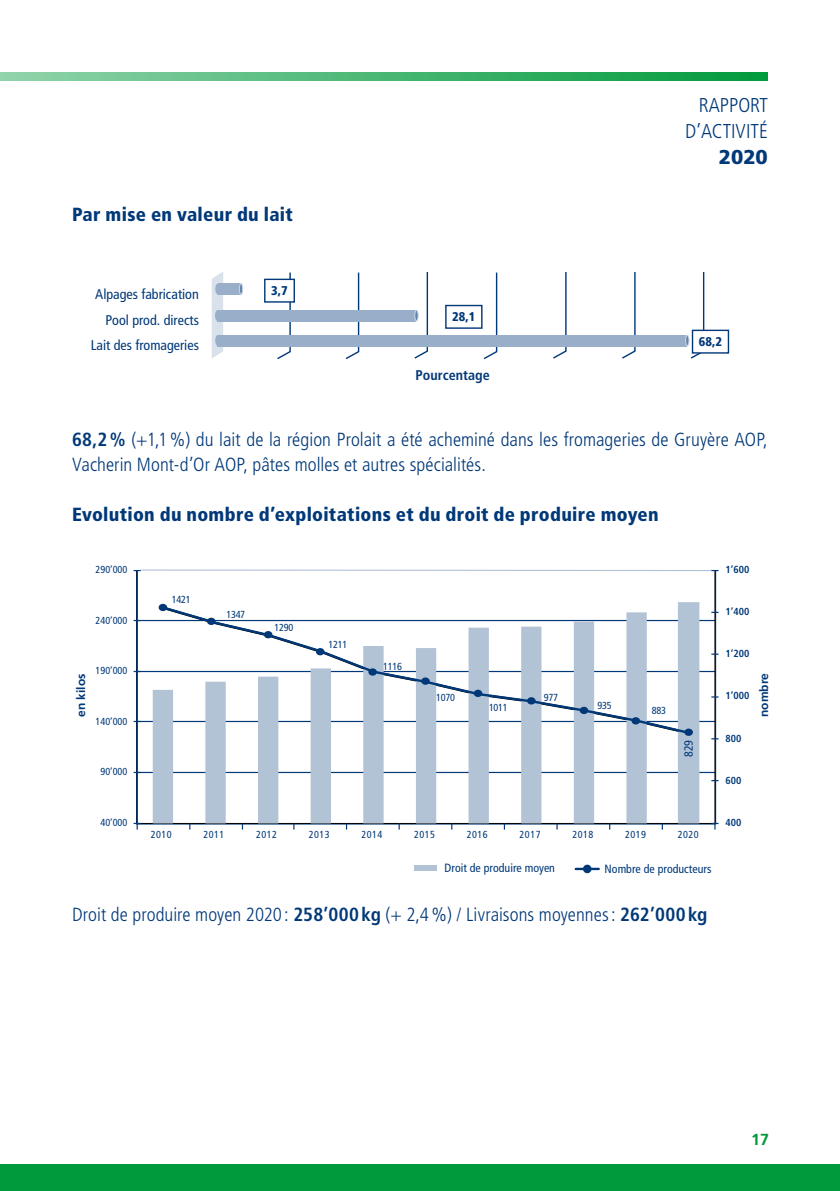
<style>
.page{position:relative;width:840px;height:1191px;background:#fff}
.page>*{position:absolute;margin:0;border:0;box-sizing:border-box;transform-origin:0 0}
.t1{font:300 condensed 20px/26px "Frutiger";color:#003878;text-align:right}
.t2{font:900 20px "Frutiger";color:#003878}
.Texte_courant_2_colo{font:300 condensed 19px/25px "Frutiger";letter-spacing:.005em;color:#003878}
.Titre_de_paragraphe{font:900 condensed 19px "Frutiger";letter-spacing:.015em;color:#003878}
.t3{font:700 16px "Frutiger";color:#009a3c}
.t4{font:condensed 14px/25.4px "Frutiger";color:#003878;text-align:right}
.t5{font:700 condensed 14px "Frutiger";color:#003878}
.t6{font:900 condensed 12.6px "Frutiger";color:#003878}
.t7{font:condensed 12px "Frutiger";color:#003878}
.t8{font:700 12px "Frutiger";color:#003878}
.t9{font:condensed 10.2px "Frutiger";color:#003878}
.t10{font:700 condensed 10.2px "Frutiger";color:#003878}
.s1{font-weight:700}
</style>
<div class="page">
<div style="left:0;top:1163px;width:839px;height:28px;background:#009a3c"></div>
<svg style="left:0;top:72px;width:767px;height:9px;background:#49b673"></svg>
<svg style="left:212px;top:272px;width:11px;height:86px"></svg>
<svg style="left:275px;top:272px;width:16px;height:87px"></svg>
<svg style="left:344px;top:272px;width:16px;height:88px"></svg>
<svg style="left:412px;top:272px;width:16px;height:87px"></svg>
<svg style="left:482px;top:272px;width:15px;height:88px"></svg>
<svg style="left:551px;top:272px;width:16px;height:87px"></svg>
<svg style="left:620px;top:272px;width:16px;height:87px"></svg>
<div style="left:264px;top:279px;width:30px;height:23px;background:#fff"></div>
<div style="left:264px;top:279px;width:31px;height:24px;border:1px solid #003878"></div>
<div style="left:445px;top:305px;width:37px;height:24px;border:1px solid #003878"></div>
<div style="left:691px;top:330px;width:37px;height:24px;border:1px solid #003878"></div>
<div style="left:215px;top:283px;width:5px;height:11px;background:#99afc9;border-radius:50%"></div>
<div style="left:218px;top:283px;width:22px;height:11px;background:#99afc9"></div>
<div style="left:239px;top:283px;width:4px;height:12px;border:1px solid #ccd7e4;border-radius:50%"></div>
<div style="left:215px;top:310px;width:5px;height:11px;background:#99afc9;border-radius:50%"></div>
<div style="left:217px;top:310px;width:199px;height:11px;background:#99afc9"></div>
<div style="left:414px;top:310px;width:4px;height:11px;border:1px solid #ccd7e4;border-radius:50%"></div>
<div style="left:215px;top:335px;width:5px;height:11px;background:#99afc9;border-radius:50%"></div>
<div style="left:218px;top:335px;width:468px;height:11px;background:#99afc9"></div>
<svg style="left:685px;top:272px;width:19px;height:87px"></svg>
<div style="left:685px;top:335px;width:4px;height:11px;border:1px solid #ccd7e4;border-radius:50%"></div>
<hr style="left:137px;top:772px;width:577px;height:1px;background:#003878">
<hr style="left:137px;top:721px;width:577px;height:1px;background:#003878">
<hr style="left:137px;top:671px;width:577px;height:1px;background:#003878">
<hr style="left:137px;top:620px;width:577px;height:1px;background:#003878">
<hr style="left:137px;top:823px;width:577px;height:1px;background:#020202">
<hr style="left:714px;top:570px;width:1px;height:253px;background:#020202">
<svg style="left:711px;top:653px;width:7px;height:2px"></svg>
<hr style="left:137px;top:570px;width:1px;height:253px;background:#020202">
<svg style="left:133px;top:823px;width:8px;height:6px"></svg>
<svg style="left:711px;top:823px;width:7px;height:6px"></svg>
<hr style="left:575px;top:867px;width:23px;height:3px;background:#003878">
<svg style="left:582px;top:864px;width:9px;height:9px"></svg>
<div style="left:413px;top:865px;width:23px;height:6px;background:#b3c3d6"></div>
<svg style="left:153px;top:602px;width:546px;height:221px"></svg>
<hr style="left:141px;top:569px;width:570px;height:2px;background:#003878">
<svg style="left:160px;top:604px;width:531px;height:132px"></svg>
<div style="left:264px;top:631px;width:8px;height:7px;background:#003878;border-radius:50%"></div>
<div style="left:316px;top:648px;width:8px;height:7px;background:#003878;border-radius:50%"></div>
<div style="left:368px;top:668px;width:9px;height:7px;background:#003878;border-radius:50%"></div>
<div style="left:421px;top:677px;width:8px;height:8px;background:#003878;border-radius:50%"></div>
<div style="left:473px;top:689px;width:9px;height:8px;background:#003878;border-radius:50%"></div>
<div style="left:526px;top:697px;width:9px;height:7px;background:#003878;border-radius:50%"></div>
<div style="left:579px;top:707px;width:9px;height:7px;background:#003878;border-radius:50%"></div>
<div style="left:631px;top:717px;width:8px;height:7px;background:#003878;border-radius:50%"></div>
<div style="left:684px;top:728px;width:8px;height:8px;background:#003878;border-radius:50%"></div>
<div style="left:158px;top:604px;width:9px;height:7px;background:#003878;border-radius:50%"></div>
<div style="left:207px;top:617px;width:8px;height:8px;background:#003878;border-radius:50%"></div>
<p class="Titre_de_paragraphe" style="left:72px;top:203px;width:222px">Par mise en valeur du lait</p>
<p class="t4" style="left:91px;top:282px;width:109px">Alpages fabrication<br>Pool prod. directs<br>Lait des fromageries</p>
<p class="t6" style="left:271px;top:283px;width:18px">3,7</p>
<p class="t6" style="left:452px;top:309px;width:25px">28,1</p>
<p class="t5" style="left:415px;top:367px;width:76px">Pourcentage</p>
<p class="t1" style="left:684px;top:92px;width:84px">RAPPORT<br>D’ACTIVITÉ</p>
<p class="t2" style="left:718px;top:144px;width:50px">2020</p>
<p class="t6" style="left:698px;top:333px;width:25px">68,2</p>
<p class="Texte_courant_2_colo" style="left:72px;top:427px;width:696px"><span class="s1">68,2%</span> (+1,1%) du lait de la région Prolait a été acheminé dans les fromageries de Gruyère AOP,<br>Vacherin Mont-d’Or AOP, pâtes molles et autres spécialités.</p>
<p class="Titre_de_paragraphe" style="left:72px;top:503px;width:588px">Evolution du nombre d’exploitations et du droit de produire moyen</p>
<p class="t9" style="left:95px;top:563px;width:33px">290’000</p>
<p class="t10" style="left:725px;top:563px;width:25px">1’600</p>
<p class="t9" style="left:95px;top:614px;width:33px">240’000</p>
<p class="t9" style="left:172px;top:593px;width:20px">1421</p>
<p class="t9" style="left:226px;top:608px;width:20px">1347</p>
<p class="t9" style="left:274px;top:622px;width:20px">1290</p>
<p class="t9" style="left:328px;top:638px;width:20px">1211</p>
<p class="t10" style="left:725px;top:605px;width:25px">1’400</p>
<p class="t10" style="left:725px;top:647px;width:25px">1’200</p>
<p class="t9" style="left:383px;top:660px;width:20px">1116</p>
<p class="t9" style="left:95px;top:665px;width:33px">190’000</p>
<p class="t8" style="left:74px;top:717px;width:45px;rotate:-90deg">en kilos</p>
<p class="t8" style="left:756px;top:717px;width:45px;rotate:-90deg">nombre</p>
<p class="t10" style="left:725px;top:689px;width:25px">1’000</p>
<p class="t9" style="left:436px;top:691px;width:20px">1070</p>
<p class="t9" style="left:543px;top:691px;width:16px">977</p>
<p class="t9" style="left:597px;top:699px;width:16px">935</p>
<p class="t9" style="left:488px;top:701px;width:20px">1011</p>
<p class="t9" style="left:651px;top:704px;width:16px">883</p>
<p class="t9" style="left:95px;top:715px;width:33px">140’000</p>
<p class="t9" style="left:100px;top:766px;width:28px">90’000</p>
<p class="t9" style="left:100px;top:816px;width:28px">40’000</p>
<p class="t7" style="left:681px;top:756px;width:18px;rotate:-90deg">829</p>
<p class="t9" style="left:151px;top:828px;width:22px">2010</p>
<p class="t9" style="left:203px;top:828px;width:22px">2011</p>
<p class="t9" style="left:256px;top:828px;width:22px">2012</p>
<p class="t9" style="left:309px;top:828px;width:22px">2013</p>
<p class="t9" style="left:361px;top:828px;width:22px">2014</p>
<p class="t9" style="left:414px;top:828px;width:22px">2015</p>
<p class="t9" style="left:466px;top:828px;width:22px">2016</p>
<p class="t9" style="left:519px;top:828px;width:22px">2017</p>
<p class="t9" style="left:572px;top:828px;width:22px">2018</p>
<p class="t9" style="left:624px;top:828px;width:22px">2019</p>
<p class="t9" style="left:677px;top:828px;width:22px">2020</p>
<p class="t7" style="left:444px;top:861px;width:112px">Droit de produire moyen</p>
<p class="t7" style="left:604px;top:861px;width:108px">Nombre de producteurs</p>
<p class="Texte_courant_2_colo" style="left:72px;top:902px;width:636px">Droit de produire moyen 2020 : <span class="s1">258’000kg</span> (+ 2,4%) / Livraisons moyennes: <span class="s1">262’000kg</span></p>
<p class="t10" style="left:725px;top:732px;width:17px">800</p>
<p class="t10" style="left:725px;top:774px;width:17px">600</p>
<p class="t10" style="left:725px;top:816px;width:17px">400</p>
<p class="t3" style="left:750px;top:1129px;width:19px">17</p>
</div>
